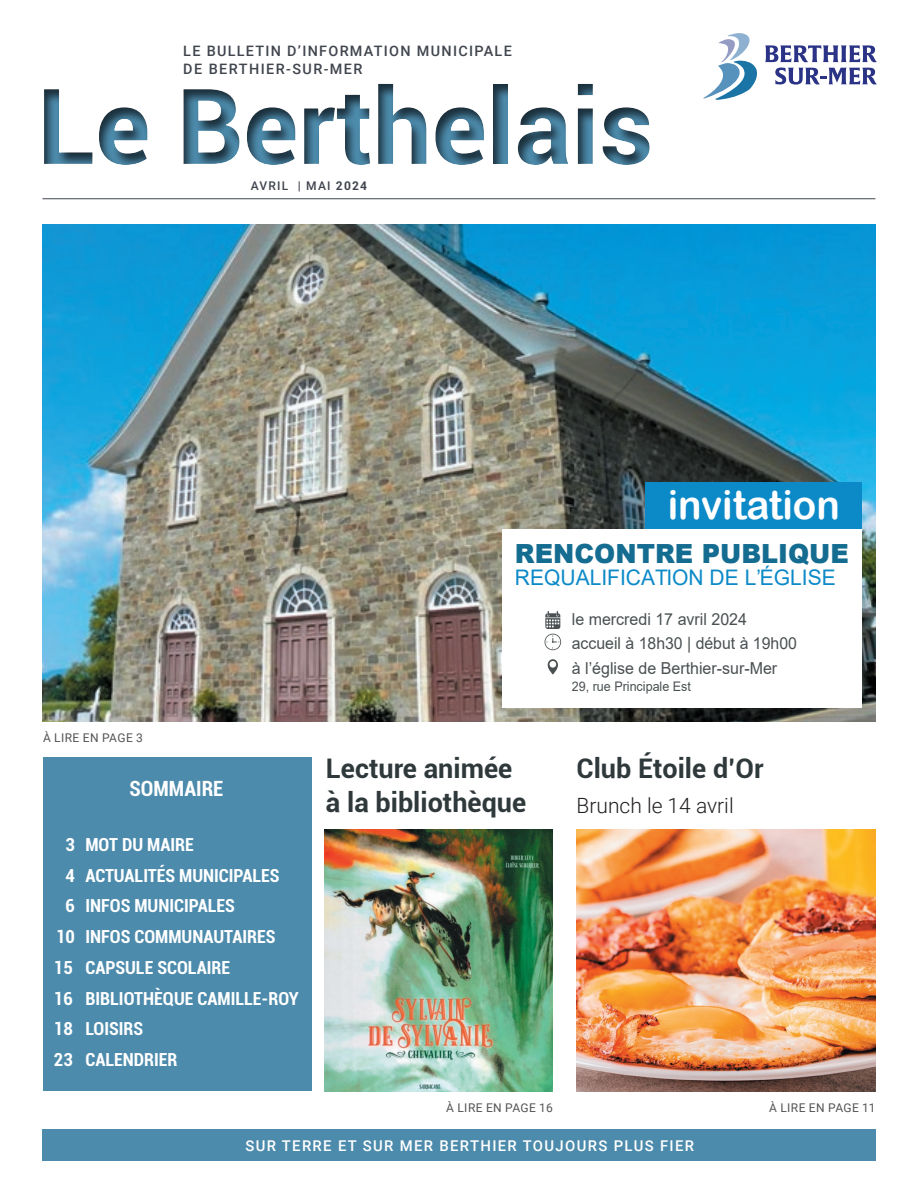
<style>
.page{position:relative;width:918px;height:1188px;background:#fff}
.page>*{position:absolute;margin:0;border:0;box-sizing:border-box;transform-origin:0 0}
.t1{font:700 105px "Roboto";color:#4d8bac}
.t2{font:40.5px "Arial Rounded MT Bold";color:#fff;scale:.96 1}
.t3{font:700 27px/34.5px "Roboto";color:#2f393b}
.t4{font:900 26.4px "Arial";color:#156c91;scale:.96 1}
.t5{font:21.45px "Arial";color:#0c8ac8}
.t6{font:300 21px "Roboto";color:#231f20}
.t7{font:700 condensed 21px "Roboto";color:#fff}
.t8{font:700 condensed 18px "Roboto";color:#fff}
.t9{font:16.5px/24.8px "Arial";color:#4a5052}
.t10{font:500 14.85px "Roboto";letter-spacing:.09em;color:#fff}
.t11{font:500 14.4px/17.2px "Roboto";letter-spacing:.09em;color:#40454e}
.t12{font:13.2px "Arial";color:#4a5052;scale:.95 1}
.t13{font:12px "Roboto";letter-spacing:.035em;color:#535355}
.t14{font:500 12px "Roboto";letter-spacing:.1em;color:#40454e}
.s1{font-weight:700}
</style>
<div class="page">
<img style="left:325px;top:829px;width:228px;height:262px">
<img style="left:577px;top:829px;width:298px;height:262px">
<div style="left:43px;top:758px;width:268px;height:333px;background:#4d8bac"></div>
<div style="left:0;top:52px;width:875px;height:147px;background:#231f20;opacity:.75"></div>
<hr style="left:43px;top:198px;width:832px;height:1px;background:#40454e">
<div style="left:43px;top:1129px;width:833px;height:32px;background:#4d8bac"></div>
<img style="left:43px;top:224px;width:832px;height:498px">
<svg style="left:765px;top:45px;width:112px;height:17px"></svg>
<svg style="left:775px;top:68px;width:102px;height:17px"></svg>
<svg style="left:703px;top:33px;width:56px;height:67px"></svg>
<div style="left:502px;top:529px;width:360px;height:179px;background:#fff"></div>
<svg style="left:547px;top:659px;width:11px;height:16px"></svg>
<svg style="left:545px;top:611px;width:16px;height:39px"></svg>
<div style="left:646px;top:482px;width:216px;height:47px;background:#0c8ac8"></div>
<p class="t11" style="left:183px;top:42px;width:330px">LE BULLETIN D’INFORMATION MUNICIPALE<br>DE BERTHIER-SUR-MER</p>
<h1 class="t1" style="left:37px;top:53px;width:618px">Le Berthelais</h1>
<p class="t14" style="left:251px;top:177px;width:118px">AVRIL | MAI <span class="s1">2024</span></p>
<p class="t13" style="left:43px;top:730px;width:101px">À LIRE EN PAGE 3</p>
<p class="t7" style="left:130px;top:774px;width:95px">SOMMAIRE</p>
<h2 class="t2" style="left:668px;top:481px;width:181px">invitation</h2>
<h3 class="t4" style="left:515px;top:534px;width:349px">RENCONTRE PUBLIQUE</h3>
<p class="t5" style="left:515px;top:563px;width:322px">REQUALIFICATION DE L’ÉGLISE</p>
<p class="t9" style="left:572px;top:606px;width:227px">le mercredi 17 avril 2024 accueil à 18h30 | début à 19h00 à l’église de Berthier-sur-Mer</p>
<p class="t12" style="left:572px;top:677px;width:127px">29, rue Principale Est</p>
<h3 class="t3" style="left:326px;top:750px;width:202px">Lecture animée à la bibliothèque</h3>
<h3 class="t3" style="left:577px;top:750px;width:189px">Club Étoile d’Or</h3>
<p class="t6" style="left:577px;top:790px;width:159px">Brunch le 14 avril</p>
<p class="t8" style="left:65px;top:832px;width:130px">3 MOT DU MAIRE</p>
<p class="t8" style="left:65px;top:863px;width:216px">4 ACTUALITÉS MUNICIPALES</p>
<p class="t8" style="left:65px;top:893px;width:171px">6 INFOS MUNICIPALES</p>
<p class="t8" style="left:56px;top:924px;width:221px">10 INFOS COMMUNAUTAIRES</p>
<p class="t8" style="left:54px;top:955px;width:178px">15 CAPSULE SCOLAIRE</p>
<p class="t8" style="left:54px;top:985px;width:247px">16 BIBLIOTHÈQUE CAMILLE-ROY</p>
<p class="t8" style="left:54px;top:1016px;width:91px">18 LOISIRS</p>
<p class="t8" style="left:54px;top:1047px;width:125px">23 CALENDRIER</p>
<p class="t13" style="left:446px;top:1099px;width:108px">À LIRE EN PAGE 16</p>
<p class="t10" style="left:245px;top:1135px;width:450px">SUR TERRE ET SUR MER BERTHIER TOUJOURS PLUS FIER</p>
<p class="t13" style="left:769px;top:1099px;width:108px">À LIRE EN PAGE 11</p>
</div>
